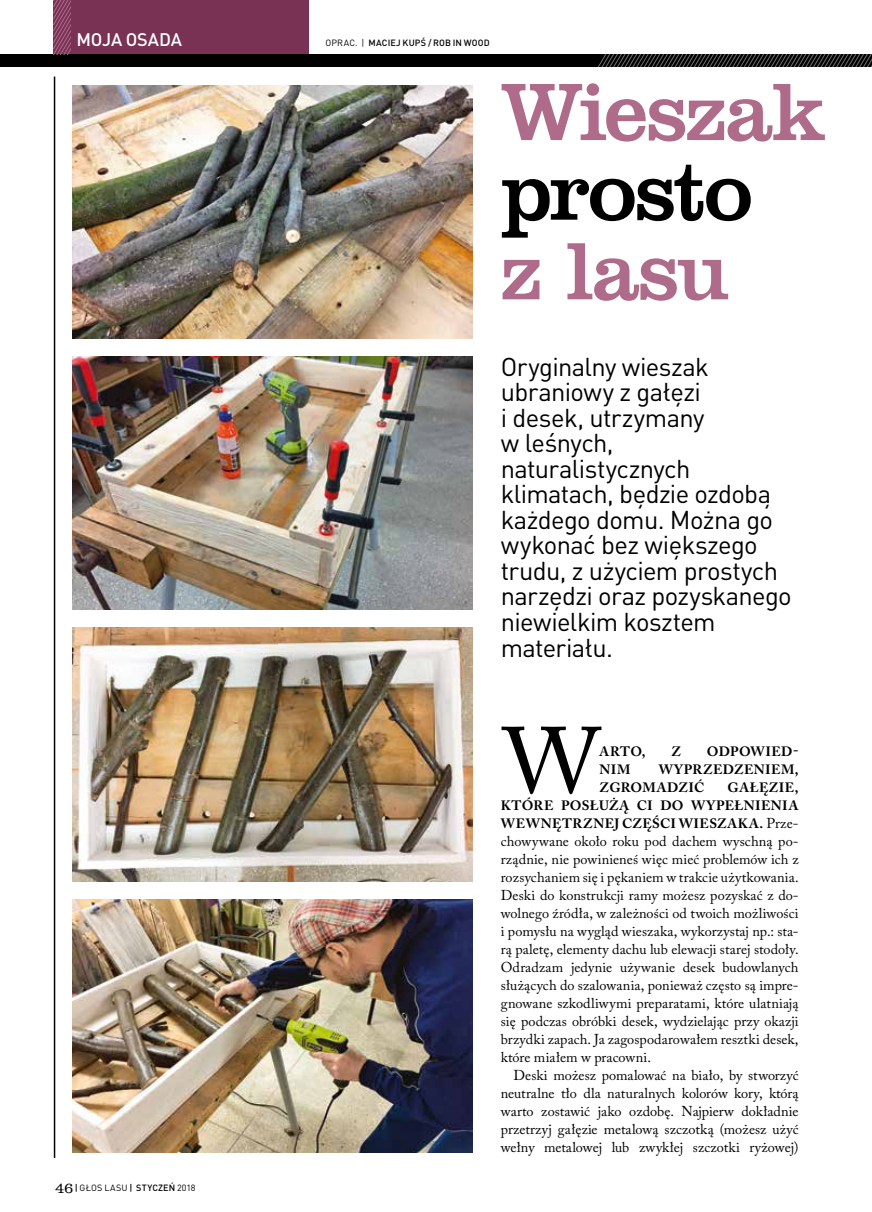
<style>
.page{position:relative;width:872px;height:1212px;background:#fff}
.page>*{position:absolute;margin:0;border:0;box-sizing:border-box;transform-origin:0 0}
.t1{font:92.7px "Adobe Caslon Pro";color:#000}
.t2{font:83.55px "Clarendon EU";letter-spacing:-.025em;color:#af6b8a}
.t3{font:83.55px "Clarendon EU";letter-spacing:-.04em;color:#000}
.t4{font:25.5px/25.5px "DIN Pro";letter-spacing:-.025em;color:#000}
.t5{font:500 18px "DIN Pro";letter-spacing:-.015em;color:#fff}
.t6{font:14.25px/18px "Adobe Caslon Pro";letter-spacing:.005em;color:#000;text-align:justify}
.t7{font:700 13.5px/18px "Adobe Caslon Pro";letter-spacing:.03em;color:#000}
.t8{font:500 9px "DIN Pro";letter-spacing:.015em;color:#000}
.t9{font:9px "DIN Pro";letter-spacing:.02em;color:#000}
.s1{font-family:"Clarendon Lt EU";font-size:15px}
.s2{font-weight:500}
.s3{font-weight:400}
.s4{font-weight:400;font-size:14.25px}
</style>
<div class="page">
<hr style="left:54px;top:77px;width:1px;height:1081px;background:#000">
<div style="left:0;top:54px;width:872px;height:13px;background:#000"></div>
<svg style="left:598px;top:54px;width:274px;height:13px"></svg>
<div style="left:54px;top:0;width:255px;height:54px;background:#793154"></div>
<svg style="left:54px;top:0;width:17px;height:54px"></svg>
<img style="left:72px;top:85px;width:400px;height:253px">
<img style="left:72px;top:628px;width:400px;height:253px">
<img style="left:72px;top:356px;width:400px;height:254px">
<img style="left:72px;top:899px;width:400px;height:253px">
<p class="t5" style="left:77px;top:25px;width:107px">MOJA OSADA</p>
<p class="t9" style="left:55px;top:1181px;width:142px"><span class="s1">46</span> <span class="s2">|</span> GŁOS LASU <span class="s2">| STYCZEŃ</span> 2018</p>
<p class="t8" style="left:325px;top:35px;width:166px"><span class="s3">OPRAC. |</span> MACIEJ KUPŚ / ROB IN WOOD</p>
<h2 class="t2" style="left:501px;top:60px;width:325px">Wieszak</h2>
<h2 class="t3" style="left:501px;top:139px;width:254px">prosto</h2>
<h2 class="t2" style="left:501px;top:219px;width:231px">z lasu</h2>
<p class="t4" style="left:501px;top:351px;width:292px">Oryginalny wieszak ubraniowy z gałęzi<br>i desek, utrzymany<br>w leśnych, naturalistycznych klimatach, będzie ozdobą każdego domu. Można go wykonać bez większego trudu, z użyciem prostych narzędzi oraz pozyskanego niewielkim kosztem materiału.</p>
<h1 class="t1" style="left:503px;top:706px;width:98px">W</h1>
<p class="t7" style="left:599px;top:743px;width:48px">ARTO,</p>
<p class="t7" style="left:671px;top:743px;width:11px">Z</p>
<p class="t7" style="left:707px;top:743px;width:93px">ODPOWIED-</p>
<p class="t7" style="left:599px;top:761px;width:32px">NIM</p>
<p class="t7" style="left:599px;top:761px;width:200px;text-indent:59px">WYPRZEDZENIEM,<br>ZGROMADZIĆ</p>
<p class="t7" style="left:501px;top:779px;width:299px;text-align:justify;text-indent:227px">GAŁĘZIE, KTÓRE POSŁUŻĄ CI DO WYPEŁNIENIA WEWNĘTRZNEJ CZĘŚCI WIESZAKA. <span class="s4">Prze-</span></p>
<p class="t6" style="left:501px;top:832px;width:299px">chowywane około roku pod dachem wyschną po&shy;rządnie, nie powinieneś więc mieć problemów ich z rozsychaniem się i pękaniem w trakcie użytkowania.<br>Deski do konstrukcji ramy możesz pozyskać z do&shy;wolnego źródła, w zależności od twoich możliwości i pomysłu na wygląd wieszaka, wykorzystaj np.: sta&shy;rą paletę, elementy dachu lub elewacji starej stodoły.<br>Odradzam jedynie używanie desek budowlanych służących do szalowania, ponieważ często są impre&shy;gnowane szkodliwymi preparatami, które ulatniają się podczas obróbki desek, wydzielając przy okazji brzydki zapach. Ja zagospodarowałem resztki desek, które miałem w pracowni.</p>
<p class="t6" style="left:501px;top:1066px;width:299px;text-indent:13px">Deski możesz pomalować na biało, by stworzyć neutralne tło dla naturalnych kolorów kory, którą warto zostawić jako ozdobę. Najpierw dokładnie przetrzyj gałęzie metalową szczotką (możesz użyć wełny metalowej lub zwykłej szczotki ryżowej)</p>
</div>
